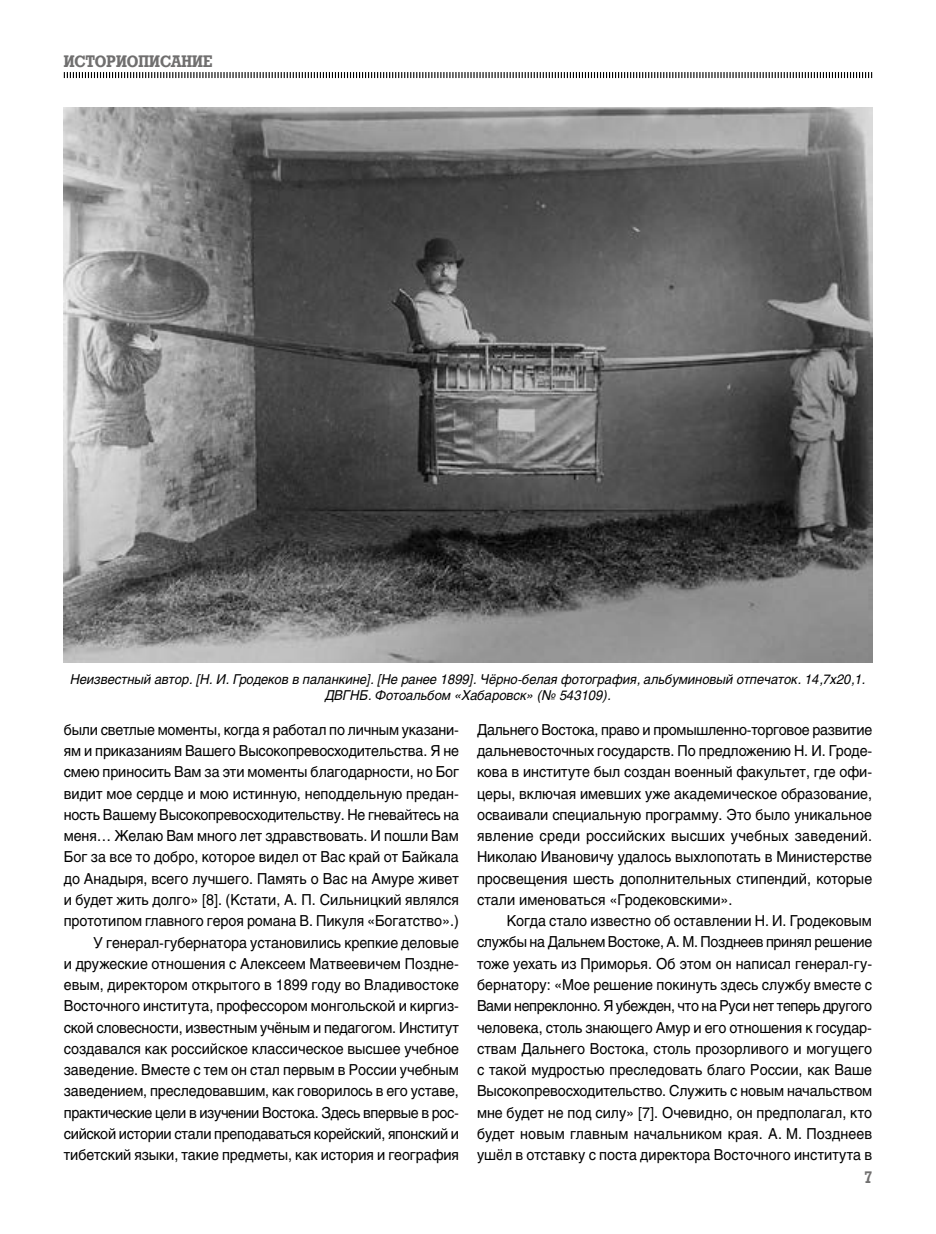
<style>
.page{position:relative;width:936px;height:1234px;background:#fff}
.page>*{position:absolute;margin:0;border:0;box-sizing:border-box;transform-origin:0 0}
.t1{font:700 16.5px "Rodeo";color:#706f6f;scale:.9 1}
.t2{font:15px/21.3px "Helios C";letter-spacing:-.005em;color:#000;text-align:justify;scale:.95 1}
.t3{font:italic 13.5px/16.2px "Helios C";color:#000;text-align:center;scale:.95 1}
</style>
<div class="page">
<svg style="left:63px;top:72px;width:809px;height:7px"></svg>
<img style="left:64px;top:108px;width:807px;height:554px">
<p class="t1" style="left:64px;top:52px;width:166px">ИСТОРИОПИСАНИЕ</p>
<p class="t3" style="left:70px;top:671px;width:838px">Неизвестный автор. [Н. И. Гродеков в паланкине]. [Не ранее 1899]. Чёрно-белая фотография, альбуминовый отпечаток. 14,7х20,1.<br>ДВГНБ. Фотоальбом «Хабаровск» (№ 543109).</p>
<p class="t2" style="left:64px;top:718px;width:417px;text-align:right">были светлые моменты, когда я работал по личным указани&shy;ям и приказаниям Вашего Высокопревосходительства. Я не смею приносить Вам за эти моменты благодарности, но Бог видит мое сердце и мою истинную, неподдельную предан&shy;ность Вашему Высокопревосходительству. Не гневайтесь на меня… Желаю Вам много лет здравствовать. И пошли Вам Бог за все то добро, которое видел от Вас край от Байкала до Анадыря, всего лучшего. Память о Вас на Амуре живет и будет жить долго» [8]. (Кстати, А. П. Сильницкий являлся прототипом главного героя романа В. Пикуля «Богатство».)<br>У генерал-губернатора установились крепкие деловые<br>и дружеские отношения с Алексеем Матвеевичем Поздне&shy;евым, директором открытого в 1899 году во Владивостоке Восточного института, профессором монгольской и киргиз&shy;ской словесности, известным учёным и педагогом. Институт создавался как российское классическое высшее учебное заведение. Вместе с тем он стал первым в России учебным заведением, преследовавшим, как говорилось в его уставе, практические цели в изучении Востока. Здесь впервые в рос&shy;сийской истории стали преподаваться корейский, японский и тибетский языки, такие предметы, как история и география</p>
<p class="t2" style="left:477px;top:718px;width:417px">Дальнего Востока, право и промышленно-торговое развитие дальневосточных государств. По предложению Н. И. Гроде&shy;кова в институте был создан военный факультет, где офи&shy;церы, включая имевших уже академическое образование, осваивали специальную программу. Это было уникальное явление среди российских высших учебных заведений.<br>Николаю Ивановичу удалось выхлопотать в Министерстве просвещения шесть дополнительных стипендий, которые стали именоваться «Гродековскими».</p>
<p class="t2" style="left:477px;top:909px;width:417px;text-indent:30px">Когда стало известно об оставлении Н. И. Гродековым службы на Дальнем Востоке, А. М. Позднеев принял решение тоже уехать из Приморья. Об этом он написал генерал-гу&shy;бернатору: «Мое решение покинуть здесь службу вместе с Вами непреклонно. Я убежден, что на Руси нет теперь другого человека, столь знающего Амур и его отношения к государ&shy;ствам Дальнего Востока, столь прозорливого и могущего с такой мудростью преследовать благо России, как Ваше Высокопревосходительство. Служить с новым начальством мне будет не под силу» [7]. Очевидно, он предполагал, кто будет новым главным начальником края. А. М. Позднеев ушёл в отставку с поста директора Восточного института в</p>
<p class="t1" style="left:864px;top:1168px;width:10px">7</p>
</div>
